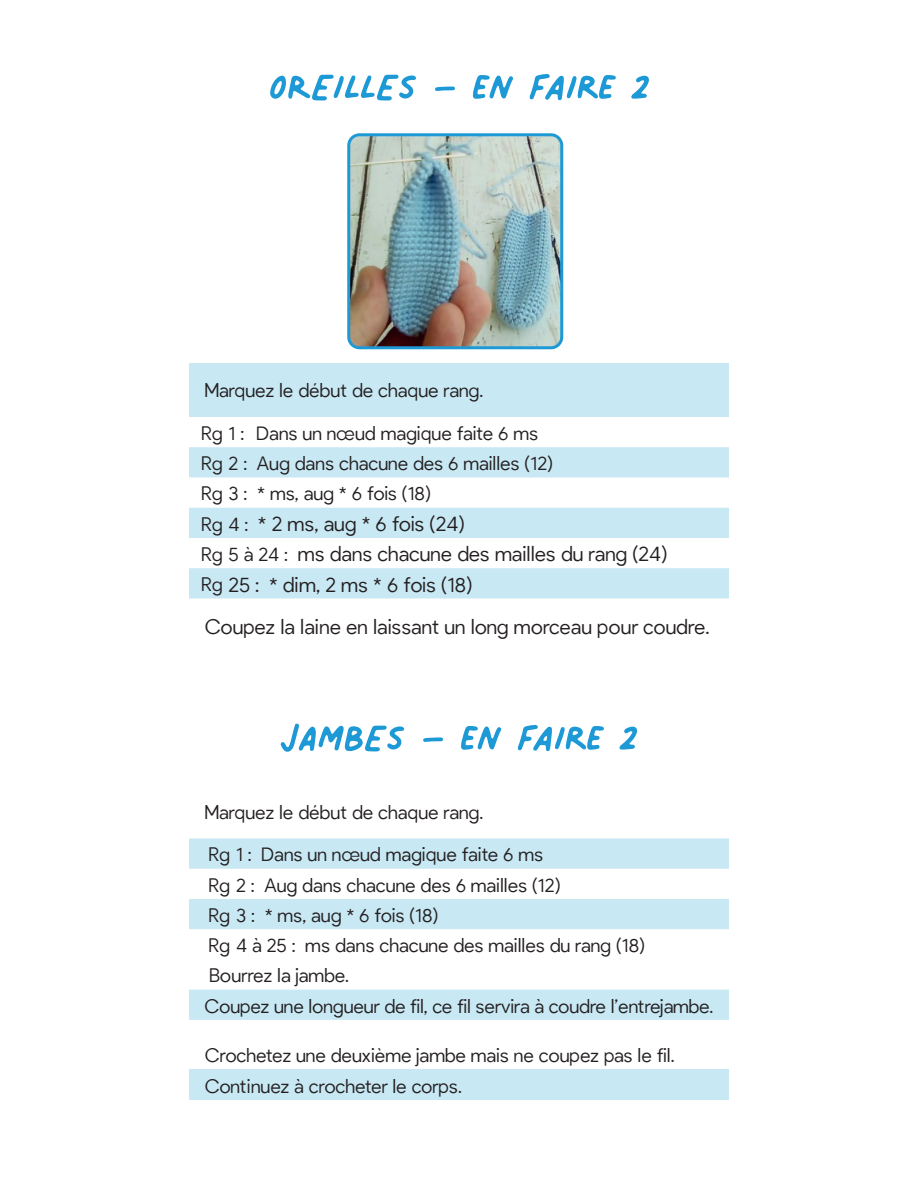
<style>
.page{position:relative;width:918px;height:1188px;background:#fff}
.page>*{position:absolute;margin:0;border:0;box-sizing:border-box;transform-origin:0 0}
.t1{font:75px "Palmer Lake Print";color:#1d99d6}
.t2{font:200 21px/30.3px "Pulp Display";color:#231f20}
.t3{font:200 19.5px/30.3px "Pulp Display";color:#231f20}
.s1{font-size:19.5px}
</style>
<div class="page">
<svg style="left:189px;top:363px;width:540px;height:235px;fill:#c8e8f4"></svg>
<img style="left:351px;top:137px;width:208px;height:208px">
<div style="left:347px;top:133px;width:216px;height:216px;border:3px solid #1d99d6;border-radius:11px"></div>
<svg style="left:189px;top:838px;width:540px;height:182px"></svg>
<div style="left:189px;top:1070px;width:540px;height:30px;background:#c8e8f4"></div>
<h1 class="t1" style="left:268px;top:49px;width:383px">OREILLES – en faire 2</h1>
<p class="t3" style="left:201px;top:370px;width:338px;line-height:42.5px">Marquez le début de chaque rang.<br>Rg 1 : Dans un nœud magique faite 6 ms</p>
<p class="t3" style="left:201px;top:449px;width:353px">Rg 2 : Aug dans chacune des 6 mailles (12)<br>Rg 3 : * ms, aug * 6 fois (18)</p>
<p class="t2" style="left:201px;top:509px;width:468px"><span class="s1">Rg 4 :</span> * 2 ms, aug * 6 fois (24)<br><span class="s1">Rg 5 à 24 :</span> ms dans chacune des mailles du rang (24)<br><span class="s1">Rg</span> 25 : * dim, 2 ms * 6 fois (18)</p>
<p class="t2" style="left:205px;top:612px;width:506px">Coupez la laine en laissant un long morceau pour coudre.</p>
<h1 class="t1" style="left:280px;top:699px;width:359px">JAMBES – en faire 2</h1>
<p class="t3" style="left:205px;top:791px;width:340px;line-height:42.5px">Marquez le début de chaque rang.<br>Rg 1 : Dans un nœud magique faite 6 ms</p>
<p class="t3" style="left:205px;top:870px;width:510px">Rg 2 : Aug dans chacune des 6 mailles (12)<br>Rg 3 : * ms, aug * 6 fois (18)<br>Rg 4 à 25 : ms dans chacune des mailles du rang (18)<br>Bourrez la jambe.<br>Coupez une longueur de fil, ce fil servira à coudre l’entrejambe.</p>
<p class="t3" style="left:205px;top:1040px;width:471px">Crochetez une deuxième jambe mais ne coupez pas le fil.<br>Continuez à crocheter le corps.</p>
</div>
